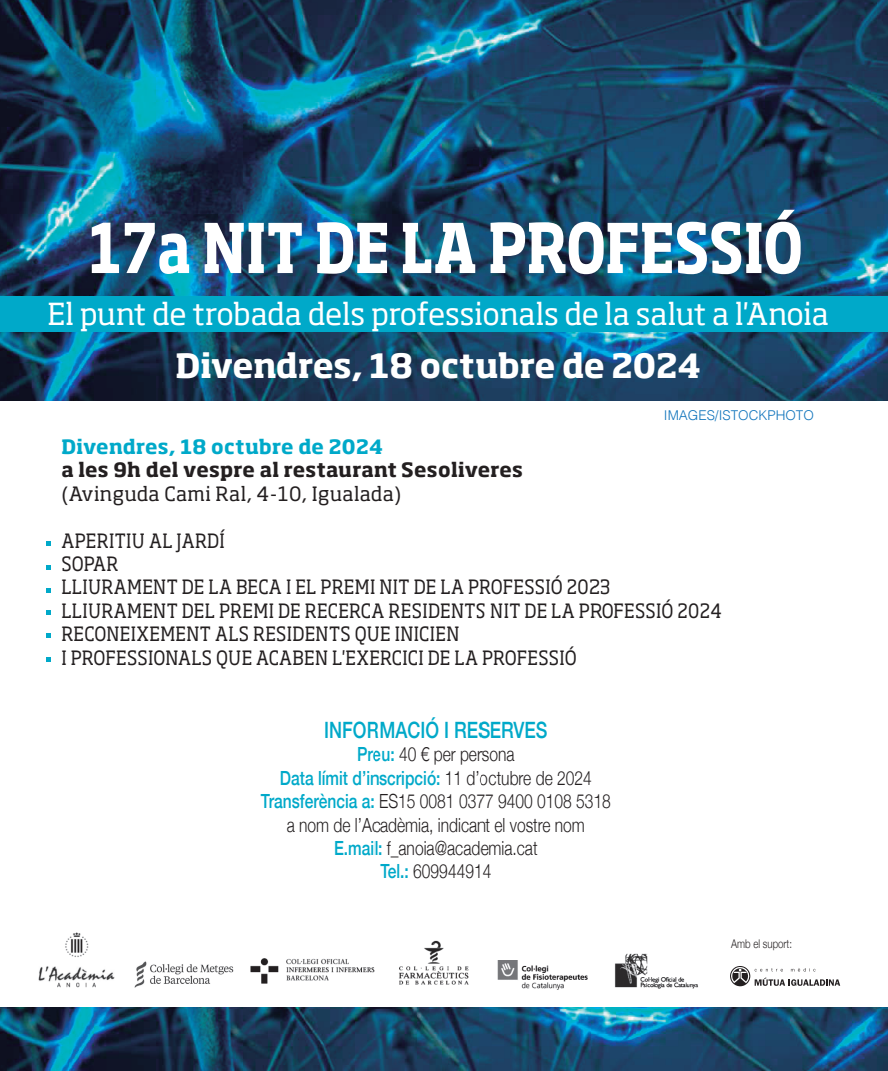
<style>
.page{position:relative;width:888px;height:1071px;background:#fff}
.page>*{position:absolute;margin:0;border:0;box-sizing:border-box;transform-origin:0 0}
.t1{font:700 67.5px "Soho Std";color:#fff;scale:.8 1}
.t2{font:700 33px "Soho Std";color:#fff}
.t3{font:30px "Soho Std";letter-spacing:-.015em;color:#fff}
.t4{font:500 22.5px "Helvetica Neue";color:#00a9c9;scale:.8 1}
.t5{font:19.5px/23.4px "Soho Std";letter-spacing:.02em;color:#231f20;scale:.9 1}
.t6{font:300 19.5px/23.4px "Helvetica Neue";color:#231f20;text-align:center;scale:.8 1}
.t7{font:700 19.5px "Soho Std";letter-spacing:.015em;color:#231f20}
.t8{font:19.5px "Soho Std";letter-spacing:.02em;color:#231f20}
.t9{font:700 19.5px "Soho Std";letter-spacing:.02em;color:#00a9c9}
.t10{font:300 13.5px "Helvetica";color:#1074bc}
.t11{font:300 12px "Helvetica Neue";color:#231f20;scale:.8 1}
.s1{font-weight:500;color:#00a9c9}
</style>
<div class="page">
<img style="left:0;top:0;width:888px;height:400px">
<img style="left:0;top:1007px;width:888px;height:63px">
<img style="left:38px;top:932px;width:77px;height:56px">
<img style="left:399px;top:940px;width:70px;height:45px">
<img style="left:497px;top:960px;width:91px;height:30px">
<img style="left:615px;top:953px;width:83px;height:35px">
<img style="left:134px;top:961px;width:100px;height:26px">
<img style="left:251px;top:958px;width:123px;height:26px">
<div style="left:0;top:296px;width:888px;height:36px;background:#00a9c9"></div>
<svg style="left:46px;top:565px;width:5px;height:4px"></svg>
<svg style="left:46px;top:541px;width:5px;height:4px"></svg>
<svg style="left:46px;top:588px;width:5px;height:4px"></svg>
<svg style="left:46px;top:610px;width:5px;height:4px"></svg>
<svg style="left:46px;top:633px;width:5px;height:4px"></svg>
<svg style="left:46px;top:657px;width:5px;height:4px"></svg>
<svg style="left:730px;top:965px;width:20px;height:21px"></svg>
<svg style="left:731px;top:966px;width:109px;height:19px"></svg>
<h1 class="t1" style="left:89px;top:204px;width:894px">17a NIT DE LA PROFESSIÓ</h1>
<h3 class="t3" style="left:48px;top:295px;width:783px">El punt de trobada dels professionals de la salut a l'Anoia</h3>
<h2 class="t2" style="left:175px;top:345px;width:527px">Divendres, 18 octubre de 2024</h2>
<p class="t10" style="left:664px;top:403px;width:152px">IMAGES/ISTOCKPHOTO</p>
<p class="t9" style="left:61px;top:434px;width:323px">Divendres, 18 octubre de 2024</p>
<p class="t7" style="left:61px;top:457px;width:463px">a les 9h del vespre al restaurant Sesoliveres</p>
<p class="t8" style="left:61px;top:481px;width:341px">(Avinguda Cami Ral, 4-10, Igualada)</p>
<p class="t5" style="left:61px;top:528px;width:736px">APERITIU AL JARDÍ<br>SOPAR<br>LLIURAMENT DE LA BECA I EL PREMI NIT DE LA PROFESSIÓ 2023<br>LLIURAMENT DEL PREMI DE RECERCA RESIDENTS NIT DE LA PROFESSIÓ 2024<br>RECONEIXEMENT ALS RESIDENTS QUE INICIEN<br>I PROFESSIONALS QUE ACABEN L'EXERCICI DE LA PROFESSIÓ</p>
<p class="t4" style="left:324px;top:711px;width:280px">INFORMACIÓ I RESERVES</p>
<p class="t6" style="left:261px;top:741px;width:439px"><span class="s1">Preu:</span> 40 € per persona<br><span class="s1">Data límit d’inscripció:</span> 11 d’octubre de 2024<br><span class="s1">Transferència a:</span> ES15 0081 0377 9400 0108 5318 a nom de l’Acadèmia, indicant el vostre nom <span class="s1">E.mail:</span> f_anoia@academia.cat<br><span class="s1">Tel.:</span> 609944914</p>
<p class="t11" style="left:731px;top:934px;width:78px">Amb el suport:</p>
</div>
